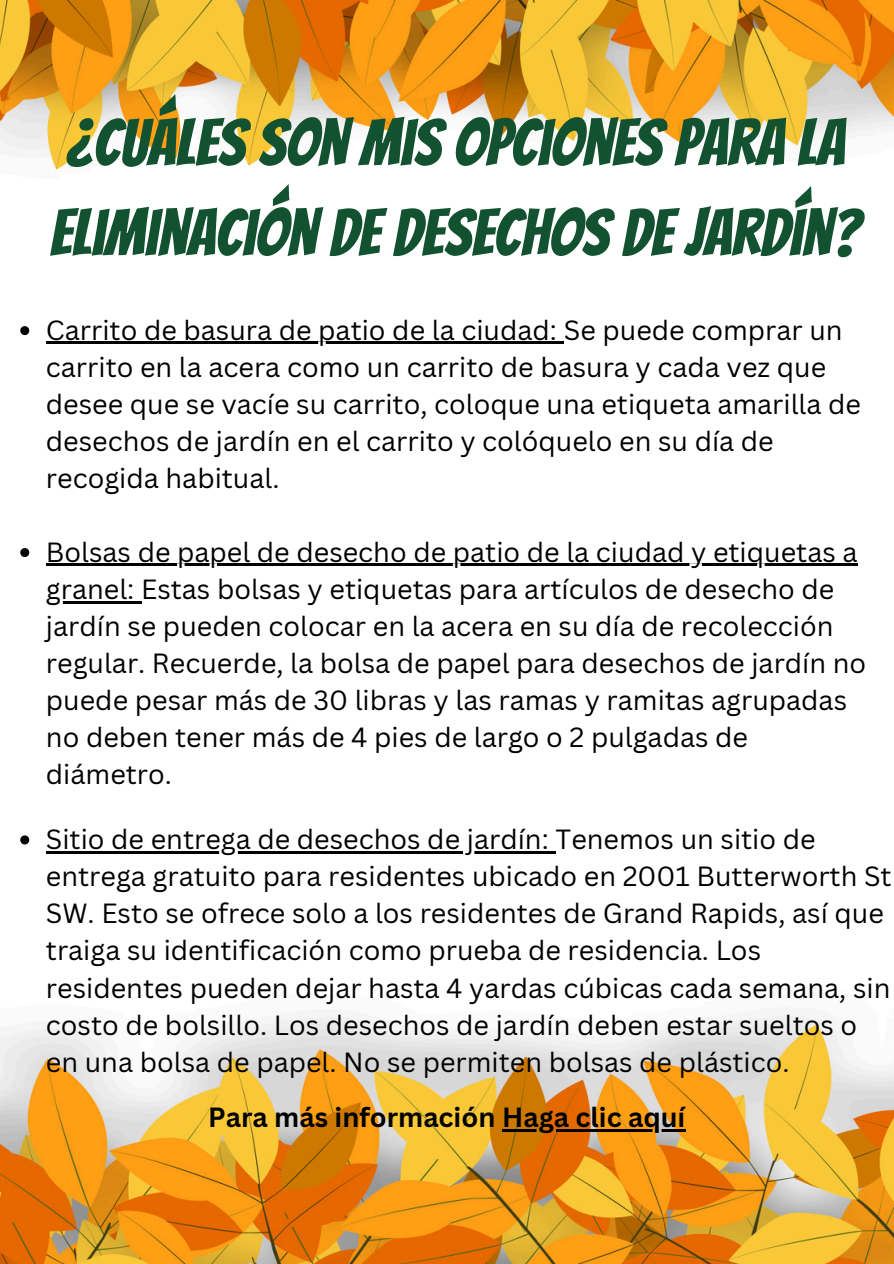
<style>
.page{position:relative;width:894px;height:1264px;background:#fff}
.page>*{position:absolute;margin:0;border:0;box-sizing:border-box;transform-origin:0 0}
.t1{font:64.95px/90px "Bangers";color:#135230}
.t2{font:27px/37.2px "Canva Sans";color:#000}
.t3{font:700 27px "Canva Sans";color:#000}
</style>
<div class="page">
<img style="left:0;top:0;width:893px;height:1263px">
<hr style="left:502px;top:1128px;width:183px;height:3px;background:#000">
<svg style="left:20px;top:326px;width:9px;height:9px"></svg>
<hr style="left:46px;top:342px;width:517px;height:2px;background:#000">
<svg style="left:20px;top:548px;width:9px;height:9px"></svg>
<hr style="left:46px;top:564px;width:811px;height:2px;background:#000">
<hr style="left:46px;top:601px;width:95px;height:2px;background:#000">
<svg style="left:20px;top:835px;width:9px;height:9px"></svg>
<hr style="left:46px;top:851px;width:509px;height:2px;background:#000">
<h1 class="t1" style="left:49px;top:98px;width:811px">¿CUÁLES SON MIS OPCIONES PARA LA<br>ELIMINACIÓN DE DESECHOS DE JARDÍN?</h1>
<p class="t2" style="left:46px;top:310px;width:816px">Carrito de basura de patio de la ciudad: Se puede comprar un carrito en la acera como un carrito de basura y cada vez que desee que se vacíe su carrito, coloque una etiqueta amarilla de desechos de jardín en el carrito y colóquelo en su día de recogida habitual.</p>
<h2 class="t2" style="left:46px;top:532px;width:821px">Bolsas de papel de desecho de patio de la ciudad y etiquetas a granel: Estas bolsas y etiquetas para artículos de desecho de jardín se pueden colocar en la acera en su día de recolección regular. Recuerde, la bolsa de papel para desechos de jardín no puede pesar más de 30 libras y las ramas y ramitas agrupadas no deben tener más de 4 pies de largo o 2 pulgadas de diámetro.</h2>
<p class="t2" style="left:46px;top:819px;width:847px">Sitio de entrega de desechos de jardín: Tenemos un sitio de entrega gratuito para residentes ubicado en 2001 Butterworth St SW. Esto se ofrece solo a los residentes de Grand Rapids, así que traiga su identificación como prueba de residencia. Los residentes pueden dejar hasta 4 yardas cúbicas cada semana, sin costo de bolsillo. Los desechos de jardín deben estar sueltos o en una bolsa de papel. No se permiten bolsas de plástico.</p>
<p class="t3" style="left:208px;top:1097px;width:478px">Para más información Haga clic aquí</p>
</div>
